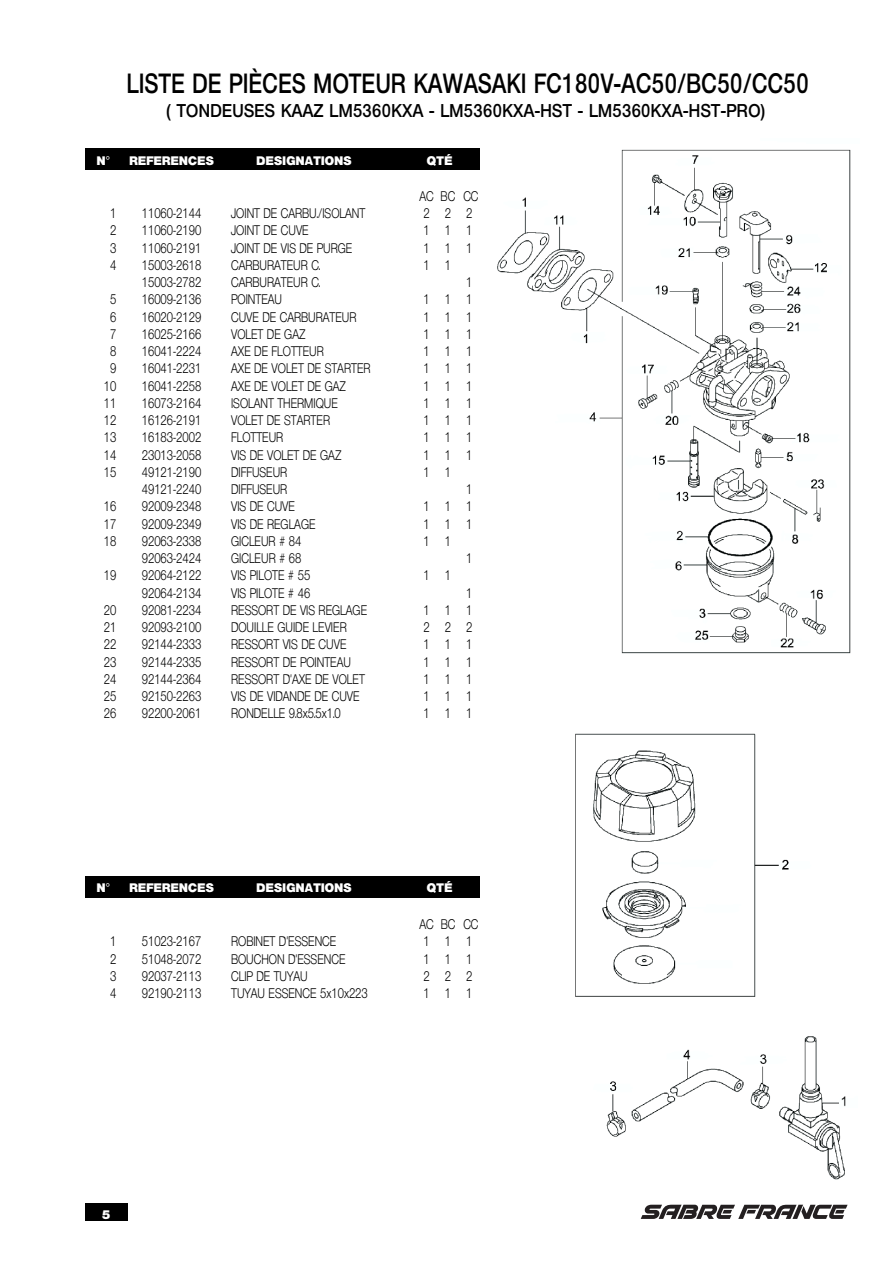
<style>
.page{position:relative;width:893px;height:1263px;background:#fff}
.page>*{position:absolute;margin:0;border:0;box-sizing:border-box;transform-origin:0 0}
.t1{font:600 27px "Olnova";letter-spacing:.025em;color:#000;scale:.8 1}
.t2{font:600 18px "Olnova";letter-spacing:.025em;color:#000;scale:.9 1}
.t3{font:13.5px "Olnova";color:#000;scale:.8 1}
.t4{font:800 12px "Olnova";letter-spacing:.025em;color:#fff}
</style>
<div class="page">
<img style="left:497px;top:149px;width:354px;height:505px">
<img style="left:575px;top:733px;width:271px;height:447px">
<svg style="left:641px;top:1205px;width:206px;height:14px"></svg>
<div style="left:85px;top:1203px;width:43px;height:17px;background:#000"></div>
<div style="left:85px;top:149px;width:394px;height:21px;background:#000"></div>
<div style="left:85px;top:876px;width:394px;height:21px;background:#000"></div>
<h1 class="t1" style="left:127px;top:69px;width:854px">LISTE DE PIÈCES MOTEUR KAWASAKI FC180V-AC50/BC50/CC50</h1>
<h2 class="t2" style="left:167px;top:101px;width:666px">( TONDEUSES KAAZ LM5360KXA - LM5360KXA-HST - LM5360KXA-HST-PRO)</h2>
<p class="t4" style="left:97px;top:153px;width:15px">N°</p>
<p class="t4" style="left:129px;top:153px;width:86px">REFERENCES</p>
<p class="t4" style="left:257px;top:153px;width:97px">DESIGNATIONS</p>
<p class="t4" style="left:427px;top:153px;width:27px">QTÉ</p>
<p class="t3" style="left:420px;top:189px;width:75px">AC BC CC</p>
<p class="t3" style="left:110px;top:206px;width:9px">1</p>
<p class="t3" style="left:142px;top:206px;width:76px">11060-2144</p>
<p class="t3" style="left:231px;top:206px;width:169px">JOINT DE CARBU./ISOLANT</p>
<p class="t3" style="left:424px;top:206px;width:63px">222</p>
<p class="t3" style="left:110px;top:223px;width:9px">2</p>
<p class="t3" style="left:142px;top:223px;width:76px">11060-2190</p>
<p class="t3" style="left:231px;top:223px;width:99px">JOINT DE CUVE</p>
<p class="t3" style="left:424px;top:223px;width:62px">111</p>
<p class="t3" style="left:110px;top:240px;width:9px">3</p>
<p class="t3" style="left:142px;top:240px;width:76px">11060-2191</p>
<p class="t3" style="left:231px;top:240px;width:153px">JOINT DE VIS DE PURGE</p>
<p class="t3" style="left:424px;top:240px;width:62px">111</p>
<p class="t3" style="left:110px;top:258px;width:9px">4</p>
<p class="t3" style="left:142px;top:258px;width:76px">15003-2618</p>
<p class="t3" style="left:231px;top:258px;width:113px">CARBURATEUR C.</p>
<p class="t3" style="left:424px;top:258px;width:36px">1 1</p>
<p class="t3" style="left:142px;top:275px;width:76px">15003-2782</p>
<p class="t3" style="left:231px;top:275px;width:113px">CARBURATEUR C.</p>
<p class="t3" style="left:466px;top:275px;width:9px">1</p>
<p class="t3" style="left:110px;top:292px;width:9px">5</p>
<p class="t3" style="left:142px;top:292px;width:76px">16009-2136</p>
<p class="t3" style="left:231px;top:292px;width:65px">POINTEAU</p>
<p class="t3" style="left:424px;top:292px;width:62px">111</p>
<p class="t3" style="left:110px;top:309px;width:9px">6</p>
<p class="t3" style="left:142px;top:309px;width:76px">16020-2129</p>
<p class="t3" style="left:231px;top:309px;width:158px">CUVE DE CARBURATEUR</p>
<p class="t3" style="left:424px;top:309px;width:62px">111</p>
<p class="t3" style="left:110px;top:327px;width:9px">7</p>
<p class="t3" style="left:142px;top:327px;width:76px">16025-2166</p>
<p class="t3" style="left:231px;top:327px;width:94px">VOLET DE GAZ</p>
<p class="t3" style="left:424px;top:327px;width:62px">111</p>
<p class="t3" style="left:110px;top:344px;width:9px">8</p>
<p class="t3" style="left:142px;top:344px;width:76px">16041-2224</p>
<p class="t3" style="left:231px;top:344px;width:117px">AXE DE FLOTTEUR</p>
<p class="t3" style="left:424px;top:344px;width:62px">111</p>
<p class="t3" style="left:110px;top:361px;width:9px">9</p>
<p class="t3" style="left:142px;top:361px;width:76px">16041-2231</p>
<p class="t3" style="left:231px;top:361px;width:176px">AXE DE VOLET DE STARTER</p>
<p class="t3" style="left:424px;top:361px;width:62px">111</p>
<p class="t3" style="left:104px;top:378px;width:17px">10</p>
<p class="t3" style="left:142px;top:378px;width:76px">16041-2258</p>
<p class="t3" style="left:231px;top:378px;width:145px">AXE DE VOLET DE GAZ</p>
<p class="t3" style="left:424px;top:378px;width:62px">111</p>
<p class="t3" style="left:104px;top:396px;width:17px">11</p>
<p class="t3" style="left:142px;top:396px;width:76px">16073-2164</p>
<p class="t3" style="left:231px;top:396px;width:135px">ISOLANT THERMIQUE</p>
<p class="t3" style="left:424px;top:396px;width:62px">111</p>
<p class="t3" style="left:104px;top:413px;width:17px">12</p>
<p class="t3" style="left:142px;top:413px;width:76px">16126-2191</p>
<p class="t3" style="left:231px;top:413px;width:125px">VOLET DE STARTER</p>
<p class="t3" style="left:424px;top:413px;width:62px">111</p>
<p class="t3" style="left:104px;top:430px;width:17px">13</p>
<p class="t3" style="left:142px;top:430px;width:76px">16183-2002</p>
<p class="t3" style="left:231px;top:430px;width:67px">FLOTTEUR</p>
<p class="t3" style="left:424px;top:430px;width:62px">111</p>
<p class="t3" style="left:104px;top:447px;width:17px">14</p>
<p class="t3" style="left:142px;top:447px;width:76px">23013-2058</p>
<p class="t3" style="left:231px;top:447px;width:139px">VIS DE VOLET DE GAZ</p>
<p class="t3" style="left:424px;top:447px;width:62px">111</p>
<p class="t3" style="left:104px;top:465px;width:17px">15</p>
<p class="t3" style="left:142px;top:465px;width:76px">49121-2190</p>
<p class="t3" style="left:231px;top:465px;width:72px">DIFFUSEUR</p>
<p class="t3" style="left:424px;top:465px;width:36px">1 1</p>
<p class="t3" style="left:142px;top:482px;width:76px">49121-2240</p>
<p class="t3" style="left:231px;top:482px;width:72px">DIFFUSEUR</p>
<p class="t3" style="left:466px;top:482px;width:9px">1</p>
<p class="t3" style="left:104px;top:499px;width:17px">16</p>
<p class="t3" style="left:142px;top:499px;width:76px">92009-2348</p>
<p class="t3" style="left:231px;top:499px;width:81px">VIS DE CUVE</p>
<p class="t3" style="left:424px;top:499px;width:62px">111</p>
<p class="t3" style="left:104px;top:516px;width:17px">17</p>
<p class="t3" style="left:142px;top:516px;width:76px">92009-2349</p>
<p class="t3" style="left:231px;top:516px;width:107px">VIS DE REGLAGE</p>
<p class="t3" style="left:424px;top:516px;width:62px">111</p>
<p class="t3" style="left:104px;top:534px;width:17px">18</p>
<p class="t3" style="left:142px;top:534px;width:76px">92063-2338</p>
<p class="t3" style="left:231px;top:534px;width:89px">GICLEUR # 84</p>
<p class="t3" style="left:424px;top:534px;width:36px">1 1</p>
<p class="t3" style="left:142px;top:551px;width:76px">92063-2424</p>
<p class="t3" style="left:231px;top:551px;width:89px">GICLEUR # 68</p>
<p class="t3" style="left:466px;top:551px;width:9px">1</p>
<p class="t3" style="left:104px;top:568px;width:17px">19</p>
<p class="t3" style="left:142px;top:568px;width:76px">92064-2122</p>
<p class="t3" style="left:231px;top:568px;width:100px">VIS PILOTE # 55</p>
<p class="t3" style="left:424px;top:568px;width:36px">1 1</p>
<p class="t3" style="left:142px;top:585px;width:76px">92064-2134</p>
<p class="t3" style="left:231px;top:585px;width:100px">VIS PILOTE # 46</p>
<p class="t3" style="left:466px;top:585px;width:9px">1</p>
<p class="t3" style="left:104px;top:603px;width:17px">20</p>
<p class="t3" style="left:142px;top:603px;width:76px">92081-2234</p>
<p class="t3" style="left:231px;top:603px;width:172px">RESSORT DE VIS REGLAGE</p>
<p class="t3" style="left:424px;top:603px;width:62px">111</p>
<p class="t3" style="left:104px;top:620px;width:17px">21</p>
<p class="t3" style="left:142px;top:620px;width:76px">92093-2100</p>
<p class="t3" style="left:231px;top:620px;width:146px">DOUILLE GUIDE LEVIER</p>
<p class="t3" style="left:424px;top:620px;width:63px">222</p>
<p class="t3" style="left:104px;top:637px;width:17px">22</p>
<p class="t3" style="left:142px;top:637px;width:76px">92144-2333</p>
<p class="t3" style="left:231px;top:637px;width:146px">RESSORT VIS DE CUVE</p>
<p class="t3" style="left:424px;top:637px;width:62px">111</p>
<p class="t3" style="left:104px;top:654px;width:17px">23</p>
<p class="t3" style="left:142px;top:654px;width:76px">92144-2335</p>
<p class="t3" style="left:231px;top:654px;width:151px">RESSORT DE POINTEAU</p>
<p class="t3" style="left:424px;top:654px;width:62px">111</p>
<p class="t3" style="left:104px;top:672px;width:17px">24</p>
<p class="t3" style="left:142px;top:672px;width:76px">92144-2364</p>
<p class="t3" style="left:231px;top:672px;width:169px">RESSORT D'AXE DE VOLET</p>
<p class="t3" style="left:424px;top:672px;width:62px">111</p>
<p class="t3" style="left:104px;top:689px;width:17px">25</p>
<p class="t3" style="left:142px;top:689px;width:76px">92150-2263</p>
<p class="t3" style="left:231px;top:689px;width:162px">VIS DE VIDANDE DE CUVE</p>
<p class="t3" style="left:424px;top:689px;width:62px">111</p>
<p class="t3" style="left:104px;top:706px;width:17px">26</p>
<p class="t3" style="left:142px;top:706px;width:76px">92200-2061</p>
<p class="t3" style="left:231px;top:706px;width:139px">RONDELLE 9.8x5.5x1.0</p>
<p class="t3" style="left:424px;top:706px;width:62px">111</p>
<p class="t4" style="left:97px;top:880px;width:15px">N°</p>
<p class="t4" style="left:129px;top:880px;width:86px">REFERENCES</p>
<p class="t4" style="left:257px;top:880px;width:97px">DESIGNATIONS</p>
<p class="t4" style="left:427px;top:880px;width:27px">QTÉ</p>
<p class="t3" style="left:420px;top:917px;width:75px">AC BC CC</p>
<p class="t3" style="left:110px;top:934px;width:9px">1</p>
<p class="t3" style="left:142px;top:934px;width:76px">51023-2167</p>
<p class="t3" style="left:231px;top:934px;width:133px">ROBINET D'ESSENCE</p>
<p class="t3" style="left:424px;top:934px;width:62px">111</p>
<p class="t3" style="left:110px;top:951px;width:9px">2</p>
<p class="t3" style="left:142px;top:951px;width:76px">51048-2072</p>
<p class="t3" style="left:231px;top:951px;width:145px">BOUCHON D'ESSENCE</p>
<p class="t3" style="left:424px;top:951px;width:62px">111</p>
<p class="t3" style="left:110px;top:969px;width:9px">3</p>
<p class="t3" style="left:142px;top:969px;width:76px">92037-2113</p>
<p class="t3" style="left:231px;top:969px;width:97px">CLIP DE TUYAU</p>
<p class="t3" style="left:424px;top:969px;width:63px">222</p>
<p class="t3" style="left:110px;top:986px;width:9px">4</p>
<p class="t3" style="left:142px;top:986px;width:76px">92190-2113</p>
<p class="t3" style="left:231px;top:986px;width:172px">TUYAU ESSENCE 5x10x223</p>
<p class="t3" style="left:424px;top:986px;width:62px">111</p>
<p class="t4" style="left:102px;top:1207px;width:10px">5</p>
</div>
